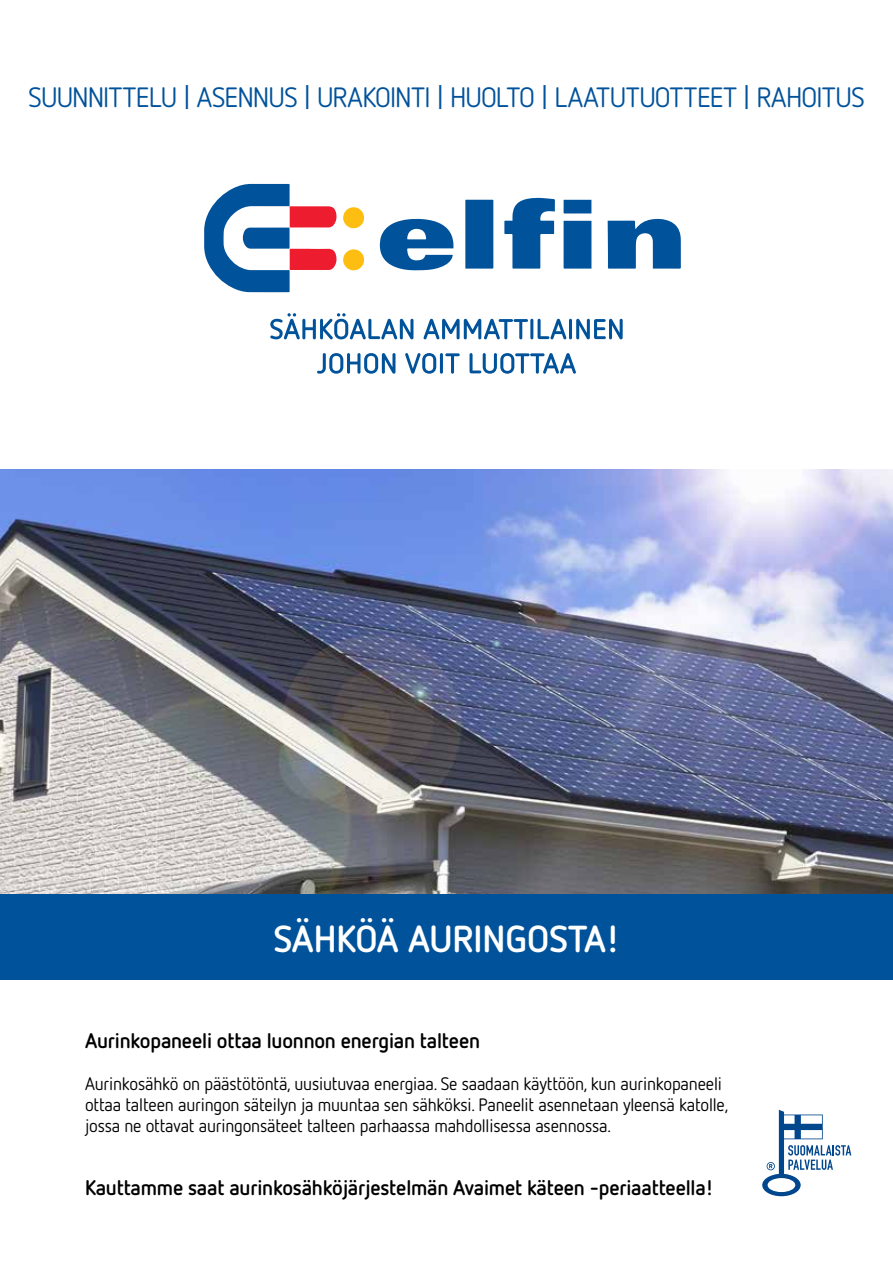
<style>
.page{position:relative;width:893px;height:1263px;background:#fff}
.page>*{position:absolute;margin:0;border:0;box-sizing:border-box;transform-origin:0 0}
.t1{font:700 37.5px "Netto OT";color:#fff}
.t2{font:27.9px "Netto OT";letter-spacing:-.02em;color:#00529b}
.t3{font:700 21px "Netto OT";letter-spacing:-.01em;color:#000}
.t4{font:18px/21px "Netto OT";letter-spacing:-.01em;color:#000}
.s1{font-family:"DIN Pro"}
</style>
<div class="page">
<svg style="left:270px;top:313px;width:353px;height:26px"></svg>
<svg style="left:317px;top:353px;width:259px;height:21px"></svg>
<svg style="left:608px;top:218px;width:73px;height:51px"></svg>
<svg style="left:380px;top:219px;width:73px;height:51px"></svg>
<svg style="left:504px;top:198px;width:51px;height:71px"></svg>
<div style="left:465px;top:200px;width:28px;height:69px;background:#00529b"></div>
<svg style="left:564px;top:221px;width:27px;height:48px"></svg>
<svg style="left:204px;top:184px;width:133px;height:108px"></svg>
<svg style="left:564px;top:200px;width:27px;height:13px"></svg>
<div style="left:343px;top:207px;width:21px;height:21px;background:#febd11;border-radius:50%"></div>
<div style="left:343px;top:249px;width:21px;height:21px;background:#febd11;border-radius:50%"></div>
<svg style="left:762px;top:1110px;width:89px;height:86px"></svg>
<img style="left:0;top:470px;width:893px;height:425px">
<div style="left:0;top:895px;width:893px;height:85px;background:#00529b"></div>
<h2 class="t2" style="left:28px;top:80px;width:372px">suunnittelu <span class="s1">|</span> asennus <span class="s1">|</span> URAKOINTI</h2>
<h2 class="t2" style="left:436px;top:80px;width:430px"><span class="s1">|</span> HUOLTO <span class="s1">|</span> laatutuotteet <span class="s1">|</span> raho itus</h2>
<h1 class="t1" style="left:273px;top:915px;width:348px">SÄHKÖÄ AURINGOSTA!</h1>
<p class="t3" style="left:85px;top:1027px;width:397px">Aurinkopaneeli ottaa luonnon energian talteen</p>
<p class="t4" style="left:85px;top:1072px;width:645px">Aurinkosähkö on päästötöntä, uusiutuvaa energiaa. Se saadaan käyttöön, kun aurinkopaneeli ottaa talteen auringon säteilyn ja muuntaa sen sähköksi. Paneelit asennetaan yleensä katolle, jossa ne ottavat auringonsäteet talteen parhaassa mahdollisessa asennossa.</p>
<p class="t3" style="left:85px;top:1174px;width:630px">Kauttamme saat aurinkosähköjärjestelmän Avaimet käteen -periaatteella!</p>
</div>
